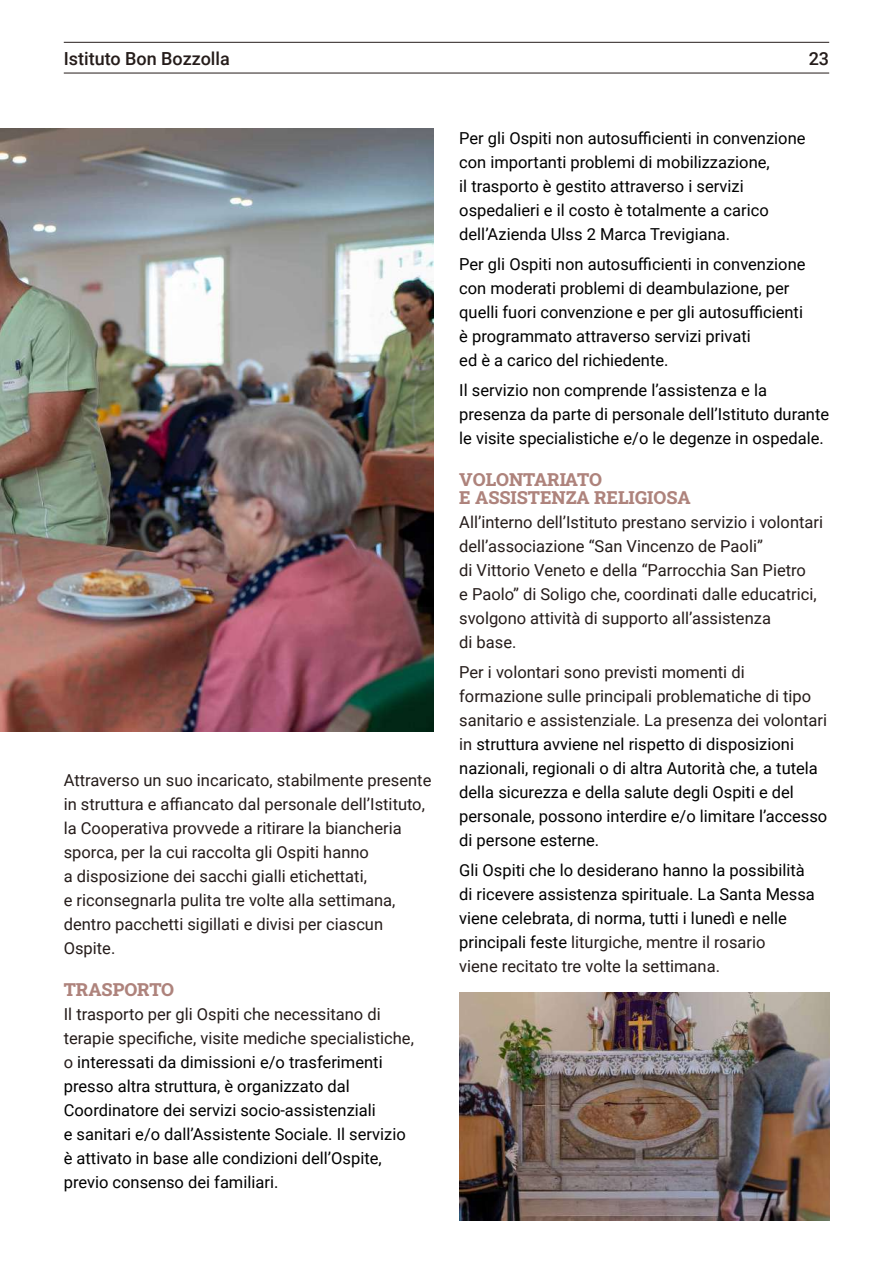
<style>
.page{position:relative;width:893px;height:1263px;background:#fff}
.page>*{position:absolute;margin:0;border:0;box-sizing:border-box;transform-origin:0 0}
.t1{font:18px/18px "Roboto Slab";color:#ae837c}
.t2{font:500 18px "Roboto";color:#251c1a}
.t3{font:16.5px/24px "Roboto";color:#000}
.t4{font:16.5px/24px "Roboto";color:#251c1a}
.s1{color:#251c1a}
</style>
<div class="page">
<img style="left:0;top:128px;width:434px;height:604px">
<img style="left:459px;top:993px;width:370px;height:227px">
<hr style="left:64px;top:73px;width:765px;height:1px;background:#251c1a">
<hr style="left:64px;top:42px;width:765px;height:1px;background:#251c1a">
<p class="t2" style="left:64px;top:46px;width:168px">Istituto Bon Bozzolla</p>
<p class="t2" style="left:809px;top:46px;width:22px">23</p>
<p class="t4" style="left:64px;top:768px;width:369px">Attraverso un suo incaricato, stabilmente presente in struttura e affiancato dal personale dell’Istituto, la Cooperativa provvede a ritirare la biancheria sporca, per la cui raccolta gli Ospiti hanno<br>a disposizione dei sacchi gialli etichettati,<br>e riconsegnarla pulita tre volte alla settimana, dentro pacchetti sigillati e divisi per ciascun Ospite.</p>
<p class="t1" style="left:64px;top:980px;width:112px">TRASPORTO</p>
<p class="t3" style="left:64px;top:1002px;width:352px"><span class="s1">Il trasporto per gli Ospiti che necessitano di terapie specifiche, visite mediche specialistiche, o</span> interessati da dimissioni e/o trasferimenti presso altra struttura, è organizzato dal Coordinatore dei servizi socio-assistenziali<br>e sanitari e/o dall’Assistente Sociale. Il servizio è attivato in base alle condizioni dell’Ospite, previo consenso dei familiari.</p>
<p class="t3" style="left:459px;top:126px;width:348px">Per gli Ospiti non autosufficienti in convenzione con importanti problemi di mobilizzazione,<br>il trasporto è gestito attraverso i servizi ospedalieri e il costo è totalmente a carico dell’Azienda Ulss 2 Marca Trevigiana.</p>
<p class="t3" style="left:459px;top:252px;width:348px">Per gli Ospiti non autosufficienti in convenzione con moderati problemi di deambulazione, per quelli fuori convenzione e per gli autosufficienti è programmato attraverso servizi privati<br>ed è a carico del richiedente.</p>
<p class="t3" style="left:459px;top:378px;width:371px">Il servizio non comprende l’assistenza e la presenza da parte di personale dell’Istituto durante le visite specialistiche e/o le degenze in ospedale.</p>
<p class="t1" style="left:459px;top:470px;width:233px">VOLONTARIATO<br>E ASSISTENZA RELIGIOSA</p>
<p class="t4" style="left:459px;top:510px;width:365px">All’interno dell’Istituto prestano servizio i volontari dell’associazione “San Vincenzo de Paoli”<br>di Vittorio Veneto e della “Parrocchia San Pietro<br>e Paolo” di Soligo che, coordinati dalle educatrici, svolgono attività di supporto all’assistenza<br>di base.</p>
<p class="t3" style="left:459px;top:660px;width:370px"><span class="s1">Per i volontari sono previsti momenti di formazione sulle principali problematiche di tipo sanitario e assistenziale. La presenza dei volontari in</span> struttura avviene nel rispetto di disposizioni nazionali, regionali o di altra Autorità che, a tutela della sicurezza e della salute degli Ospiti e del personale, possono interdire e/o limitare l’accesso di persone esterne.</p>
<p class="t3" style="left:459px;top:858px;width:357px">Gli Ospiti che lo desiderano hanno la possibilità di ricevere assistenza spirituale. La Santa Messa viene celebrata, di norma, tutti i lunedì e nelle principali feste <span class="s1">liturgiche, mentre il rosario<br>viene recitato tre volte la settimana.</span></p>
</div>
